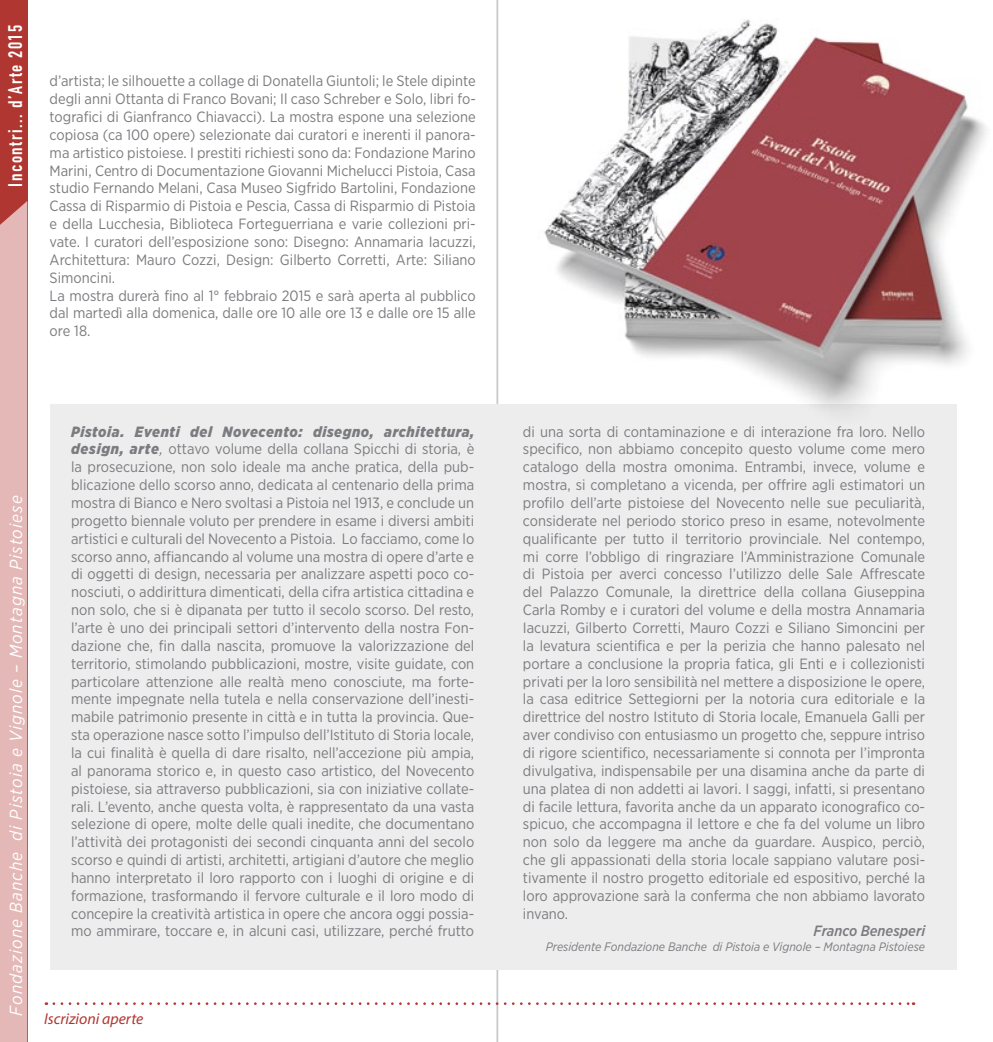
<style>
.page{position:relative;width:993px;height:1042px;background:#fff}
.page>*{position:absolute;margin:0;border:0;box-sizing:border-box;transform-origin:0 0}
.t1{font:19.25px "DIN Engschrift";letter-spacing:.08em;color:#fff}
.t2{font:italic 17.5px "Gotham Narrow";letter-spacing:.06em;color:#fff}
.t3{font:italic 15.75px "Myriad Pro";color:#b03731}
.t4{font:14.88px/17.8px "Gotham Narrow";color:#7b7c7f;text-align:justify}
.t5{font:italic 500 14.88px "Gotham Narrow";color:#7b7c7f}
.t6{font:italic 12.25px "Gotham Narrow";color:#7b7c7f}
.s1{font-weight:900;font-style:italic}
.s2{font-style:italic}
</style>
<div class="page">
<div style="left:0;top:0;width:28px;height:1042px;background:#b03731"></div>
<div style="left:0;top:201px;width:27px;height:841px;background:#e3b8b6"></div>
<hr style="left:496px;top:0;width:2px;height:1042px;background:#c7c8ca">
<svg style="left:54px;top:1002px;width:859px;height:3px"></svg>
<div style="left:50px;top:404px;width:906px;height:565px;background:#ededee"></div>
<img style="left:544px;top:19px;width:443px;height:408px">
<p class="t1" style="left:4px;top:187px;width:163px;rotate:-90deg">Incontri... d’Arte 2015</p>
<p class="t4" style="left:50px;top:72px;width:427px;text-align:left">d’artista; le silhouette a collage di Donatella Giuntoli; le Stele dipinte degli anni Ottanta di Franco Bovani; Il caso Schreber e Solo, libri fo&shy;tografici di Gianfranco Chiavacci). La mostra espone una selezione copiosa (ca 100 opere) selezionate dai curatori e inerenti il panora&shy;ma artistico pistoiese. I prestiti richiesti sono da: Fondazione Marino Marini, Centro di Documentazione Giovanni Michelucci Pistoia, Casa studio Fernando Melani, Casa Museo Sigfrido Bartolini, Fondazione Cassa di Risparmio di Pistoia e Pescia, Cassa di Risparmio di Pistoia e della Lucchesia, Biblioteca Forteguerriana e varie collezioni pri&shy;vate. I curatori dell’esposizione sono: Disegno: Annamaria Iacuzzi, Architettura: Mauro Cozzi, Design: Gilberto Corretti, Arte: Siliano Simoncini.<br>La mostra durerà fino al 1° febbraio 2015 e sarà aperta al pubblico dal martedì alla domenica, dalle ore 10 alle ore 13 e dalle ore 15 alle ore 18.</p>
<p class="t2" style="left:5px;top:1015px;width:521px;rotate:-90deg">Fondazione Banche di Pistoia e Vignole – Montagna Pistoiese</p>
<p class="t4" style="left:71px;top:422px;width:404px"><span class="s1">Pistoia. Eventi del Novecento: disegno, architettura, design, arte</span><span class="s2">,</span> ottavo volume della collana Spicchi di storia, è la prosecuzione, non solo ideale ma anche pratica, della pub&shy;blicazione dello scorso anno, dedicata al centenario della prima mostra di Bianco e Nero svoltasi a Pistoia nel 1913, e conclude un progetto biennale voluto per prendere in esame i diversi ambiti artistici e culturali del Novecento a Pistoia. Lo facciamo, come lo scorso anno, affiancando al volume una mostra di opere d’arte e di oggetti di design, necessaria per analizzare aspetti poco co&shy;nosciuti, o addirittura dimenticati, della cifra artistica cittadina e non solo, che si è dipanata per tutto il secolo scorso. Del resto, l’arte è uno dei principali settori d’intervento della nostra Fon&shy;dazione che, fin dalla nascita, promuove la valorizzazione del territorio, stimolando pubblicazioni, mostre, visite guidate, con particolare attenzione alle realtà meno conosciute, ma forte&shy;mente impegnate nella tutela e nella conservazione dell’inesti&shy;mabile patrimonio presente in città e in tutta la provincia. Que&shy;sta operazione nasce sotto l’impulso dell’Istituto di Storia locale, la cui finalità è quella di dare risalto, nell’accezione più ampia, al panorama storico e, in questo caso artistico, del Novecento pistoiese, sia attraverso pubblicazioni, sia con iniziative collate&shy;rali. L’evento, anche questa volta, è rappresentato da una vasta selezione di opere, molte delle quali inedite, che documentano l’attività dei protagonisti dei secondi cinquanta anni del secolo scorso e quindi di artisti, architetti, artigiani d’autore che meglio hanno interpretato il loro rapporto con i luoghi di origine e di formazione, trasformando il fervore culturale e il loro modo di concepire la creatività artistica in opere che ancora oggi possia&shy;mo ammirare, toccare e, in alcuni casi, utilizzare, perché frutto</p>
<p class="t4" style="left:523px;top:422px;width:403px">di una sorta di contaminazione e di interazione fra loro. Nello specifico, non abbiamo concepito questo volume come mero catalogo della mostra omonima. Entrambi, invece, volume e mostra, si completano a vicenda, per offrire agli estimatori un profilo dell’arte pistoiese del Novecento nelle sue peculiarità, considerate nel periodo storico preso in esame, notevolmente qualificante per tutto il territorio provinciale. Nel contempo, mi corre l’obbligo di ringraziare l’Amministrazione Comunale di Pistoia per averci concesso l’utilizzo delle Sale Affrescate del Palazzo Comunale, la direttrice della collana Giuseppina Carla Romby e i curatori del volume e della mostra Annamaria Iacuzzi, Gilberto Corretti, Mauro Cozzi e Siliano Simoncini per la levatura scientifica e per la perizia che hanno palesato nel portare a conclusione la propria fatica, gli Enti e i collezionisti privati per la loro sensibilità nel mettere a disposizione le opere, la casa editrice Settegiorni per la notoria cura editoriale e la direttrice del nostro Istituto di Storia locale, Emanuela Galli per aver condiviso con entusiasmo un progetto che, seppure intriso di rigore scientifico, necessariamente si connota per l’impronta divulgativa, indispensabile per una disamina anche da parte di una platea di non addetti ai lavori. I saggi, infatti, si presentano di facile lettura, favorita anche da un apparato iconografico co&shy;spicuo, che accompagna il lettore e che fa del volume un libro non solo da leggere ma anche da guardare. Auspico, perciò, che gli appassionati della storia locale sappiano valutare posi&shy;tivamente il nostro progetto editoriale ed espositivo, perché la loro approvazione sarà la conferma che non abbiamo lavorato invano.</p>
<p class="t5" style="left:813px;top:922px;width:113px">Franco Benesperi</p>
<p class="t6" style="left:545px;top:939px;width:381px">Presidente Fondazione Banche di Pistoia e Vignole – Montagna Pistoiese</p>
<p class="t3" style="left:44px;top:1009px;width:101px">Iscrizioni aperte</p>
</div>
